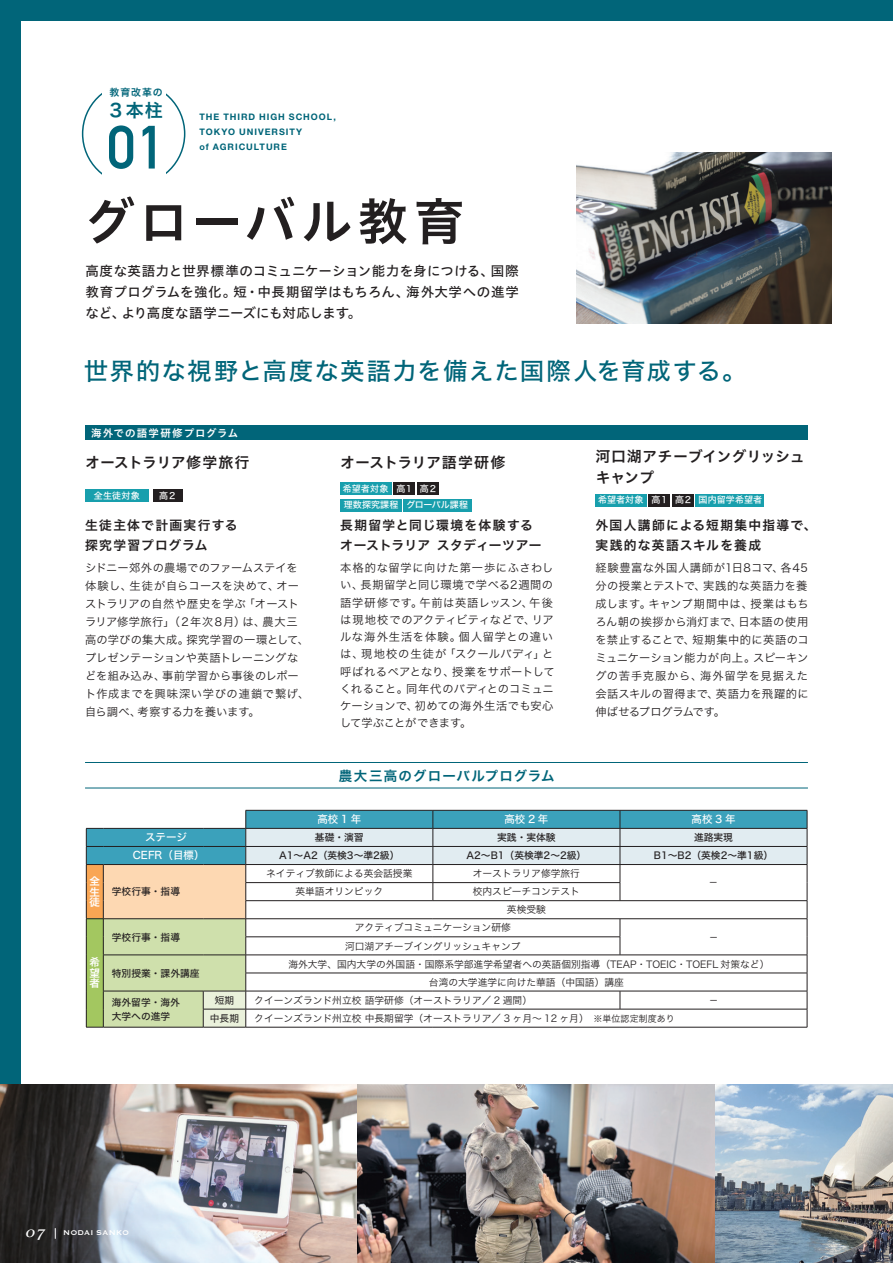
<style>
.page{position:relative;width:893px;height:1263px;background:#016579}
.page>*{position:absolute;margin:0;border:0;box-sizing:border-box;transform-origin:0 0}
.t1{font:60px "DIN Mittelschrift Std";color:#016579}
.t2{font:51px "Hiragino UD Sans Std W6";letter-spacing:.09em;color:#231f20}
.t3{font:24px "Hiragino Sans W5";letter-spacing:.07em;color:#016579}
.t4{font:18px "Hiragino Sans W6";color:#016579}
.t5{font:15px "Hiragino UD Sans Std W6";letter-spacing:-.02em;color:#231f20}
.t6{font:15px/21px "Hiragino UD Sans Std W6";color:#231f20}
.t7{font:13.5px/21px "Hiragino UD Sans Std W5";letter-spacing:.025em;color:#231f20;text-align:justify}
.t8{font:13.5px "Hira Kaku Std N W6";letter-spacing:.085em;color:#016579}
.t9{font:12.75px/19.5px "Hiragino Sans W6";letter-spacing:.095em;color:#231f20}
.t10{font:12.75px/19.5px "Hiragino Sans W6";letter-spacing:.05em;color:#231f20}
.t11{font:11.25px/18px "Hira Kaku Std N W3";letter-spacing:.025em;color:#231f20}
.t12{font:10.5px "Hira Kaku Std N W5";color:#fff}
.t13{font:10.5px "Hiragino UD Sans Std W6";letter-spacing:.095em;color:#fff}
.t14{font:10.5px/10.5px "Hira Kaku Std N W6";color:#fff;text-align:justify}
.t15{font:9.9px "Hiragino Sans W6";letter-spacing:.1em;color:#016579}
.t16{font:9.75px/18px "Hira Kaku Std N W3";color:#231f20;text-align:center}
.t17{font:9.75px/13.5px "Hira Kaku Std N W5";color:#231f20}
.t18{font:9.75px "Hira Kaku Std N W4";color:#231f20}
.t19{font:700 9px/15px "Helvetica Neue LT Std";letter-spacing:.11em;color:#016579}
.t20{font:9px/16.5px "Hira Kaku Std N W5";letter-spacing:.01em;color:#fff}
.t21{font:9px "Copperplate";letter-spacing:.025em;color:#fff}
.s1{font-size:9px}
.s2{font-family:"Athelas";font-style:italic;font-size:16.2px}
</style>
<div class="page">
<div style="left:21px;top:21px;width:872px;height:1221px;background:#fff"></div>
<hr style="left:85px;top:762px;width:723px;height:1px;background:#016579">
<hr style="left:85px;top:788px;width:723px;height:1px;background:#016579">
<img style="left:576px;top:153px;width:256px;height:170px">
<img style="left:0;top:1084px;width:893px;height:179px">
<div style="left:85px;top:425px;width:723px;height:15px;background:#016579"></div>
<div style="left:85px;top:489px;width:64px;height:13px;background:#189fad"></div>
<div style="left:153px;top:489px;width:30px;height:13px;background:#231f20"></div>
<div style="left:595px;top:494px;width:51px;height:13px;background:#189fad"></div>
<div style="left:696px;top:494px;width:68px;height:13px;background:#189fad"></div>
<div style="left:649px;top:494px;width:21px;height:13px;background:#231f20"></div>
<div style="left:672px;top:494px;width:22px;height:13px;background:#231f20"></div>
<div style="left:340px;top:482px;width:51px;height:13px;background:#189fad"></div>
<div style="left:404px;top:499px;width:68px;height:12px;background:#189fad"></div>
<div style="left:340px;top:499px;width:62px;height:12px;background:#189fad"></div>
<div style="left:394px;top:482px;width:21px;height:13px;background:#231f20"></div>
<div style="left:417px;top:482px;width:21px;height:13px;background:#231f20"></div>
<svg style="left:86px;top:810px;width:722px;height:218px"></svg>
<hr style="left:103px;top:1027px;width:100px;height:1px;background:#231f20">
<hr style="left:203px;top:1027px;width:43px;height:1px;background:#231f20">
<hr style="left:246px;top:1027px;width:187px;height:1px;background:#231f20">
<hr style="left:433px;top:1027px;width:187px;height:1px;background:#231f20">
<hr style="left:620px;top:1027px;width:187px;height:1px;background:#231f20">
<hr style="left:246px;top:991px;width:187px;height:1px;background:#231f20">
<hr style="left:433px;top:991px;width:187px;height:1px;background:#231f20">
<p class="t15" style="left:109px;top:84px;width:55px">教育改革の</p>
<h3 class="t4" style="left:109px;top:94px;width:55px">3本柱</h3>
<h1 class="t1" style="left:107px;top:112px;width:61px">01</h1>
<p class="t19" style="left:199px;top:109px;width:138px">THE THIRD HIGH SCHOOL,<br>TOKYO UNIVERSITY<br>of AGRICULTURE</p>
<h2 class="t2" style="left:84px;top:182px;width:382px">グローバル教育</h2>
<p class="t7" style="left:85px;top:260px;width:435px">高度な英語力と世界標準のコミュニケーション能力を身につける、国際教育プログラムを強化。短・中長期留学はもちろん、海外大学への進学など、より高度な語学ニーズにも対応します。</p>
<h3 class="t3" style="left:84px;top:349px;width:663px">世界的な視野と高度な英語力を備えた国際人を育成する。</h3>
<p class="t13" style="left:91px;top:425px;width:149px">海外での語学研修プログラム</p>
<h3 class="t5" style="left:85px;top:451px;width:166px">オーストラリア修学旅行</h3>
<p class="t20" style="left:94px;top:487px;width:47px">全生徒対象</p>
<p class="t20" style="left:159px;top:487px;width:19px">高２</p>
<p class="t9" style="left:85px;top:515px;width:154px">生徒主体で計画実行する探究学習プログラム</p>
<p class="t11" style="left:85px;top:559px;width:226px">シドニー郊外の農場でのファームステイを体験し、生徒が自らコースを決めて、オーストラリアの自然や歴史を学ぶ「オーストラリア修学旅行」（２年次８月）は、農大三高の学びの集大成。探究学習の一環として、プレゼンテーションや英語トレーニングなどを組み込み、事前学習から事後のレポート作成までを興味深い学びの連鎖で繋げ、自ら調べ、考察する力を養います。</p>
<h3 class="t5" style="left:340px;top:451px;width:167px">オーストラリア語学研修</h3>
<p class="t20" style="left:343px;top:480px;width:127px">希望者対象<br>理数探究課程 グローバル課程</p>
<p class="t20" style="left:396px;top:480px;width:42px">高１ 高２</p>
<p class="t10" style="left:340px;top:515px;width:203px">長期留学と同じ環境を体験するオーストラリア スタディーツアー</p>
<p class="t11" style="left:340px;top:559px;width:216px;line-height:17.2px">本格的な留学に向けた第一歩にふさわしい、長期留学と同じ環境で学べる2週間の語学研修です。午前は英語レッスン、午後は現地校でのアクティビティなどで、リアルな海外生活を体験。個人留学との違いは、現地校の生徒が「スクールバディ」と呼ばれるペアとなり、授業をサポートしてくれること。同年代のバディとのコミュニケーションで、初めての海外生活でも安心して学ぶことができます。</p>
<p class="t8" style="left:339px;top:765px;width:217px">農大三高のグローバルプログラム</p>
<h3 class="t6" style="left:595px;top:445px;width:211px">河口湖アチーブイングリッシュキャンプ</h3>
<p class="t20" style="left:598px;top:492px;width:165px">希望者対象 高１ 高２ 国内留学希望者</p>
<p class="t9" style="left:595px;top:515px;width:223px">外国人講師による短期集中指導で、実践的な英語スキルを養成</p>
<p class="t11" style="left:595px;top:559px;width:215px;text-align:justify">経験豊富な外国人講師が1日8コマ、各45分の授業とテストで、実践的な英語力を養成します。キャンプ期間中は、授業はもちろん朝の挨拶から消灯まで、日本語の使用を禁止することで、短期集中的に英語のコミュニケーション能力が向上。スピーキングの苦手克服から、海外留学を見据えた会話スキルの習得まで、英語力を飛躍的に伸ばせるプログラムです。</p>
<p class="t12" style="left:317px;top:811px;width:45px">高校1年</p>
<p class="t12" style="left:504px;top:811px;width:45px">高校2年</p>
<p class="t12" style="left:691px;top:811px;width:45px">高校3年</p>
<p class="t12" style="left:145px;top:829px;width:43px">ステージ</p>
<p class="t17" style="left:315px;top:831px;width:50px">基礎・演習</p>
<p class="t17" style="left:497px;top:831px;width:60px">実践・実体験</p>
<p class="t17" style="left:694px;top:831px;width:40px">進路実現</p>
<p class="t12" style="left:133px;top:847px;width:73px">CEFR（目標）</p>
<p class="t17" style="left:279px;top:849px;width:122px">A1〜A2（英検3〜準2級）</p>
<p class="t17" style="left:467px;top:849px;width:121px">A2〜B1（英検準2〜2級）</p>
<p class="t17" style="left:654px;top:849px;width:121px">B1〜B2（英検2〜準1級）</p>
<p class="t14" style="left:90px;top:876px;width:12px">全生徒</p>
<p class="t17" style="left:112px;top:885px;width:70px">学校行事・指導</p>
<p class="t17" style="left:112px;top:930px;width:70px">学校行事・指導</p>
<p class="t16" style="left:266px;top:864px;width:148px">ネイティブ教師による英会話授業</p>
<p class="t16" style="left:473px;top:864px;width:109px">オーストラリア修学旅行</p>
<p class="t16" style="left:295px;top:882px;width:89px">英単語オリンピック</p>
<p class="t16" style="left:473px;top:882px;width:109px">校内スピーチコンテスト英検受験</p>
<p class="t16" style="left:355px;top:919px;width:157px">アクティブコミュニケーション研修</p>
<p class="t16" style="left:345px;top:937px;width:177px">河口湖アチーブイングリッシュキャンプ</p>
<p class="t16" style="left:709px;top:873px;width:11px">−</p>
<p class="t16" style="left:709px;top:928px;width:11px">−</p>
<p class="t14" style="left:90px;top:957px;width:12px">希望者</p>
<p class="t17" style="left:112px;top:966px;width:89px">特別授業・課外講座</p>
<p class="t16" style="left:288px;top:955px;width:483px">海外大学、国内大学の外国語・国際系学部進学希望者への英語個別指導（TEAP・TOEIC・TOEFL 対策など）台湾の大学進学に向けた華語（中国語）講座</p>
<p class="t17" style="left:112px;top:996px;width:70px">海外留学・海外大学への進学</p>
<p class="t18" style="left:215px;top:993px;width:21px">短期</p>
<p class="t16" style="left:254px;top:991px;width:279px">クイーンズランド州立校 語学研修（オーストラリア／ 2 週間）</p>
<p class="t16" style="left:709px;top:991px;width:11px">−</p>
<p class="t18" style="left:210px;top:1011px;width:31px">中長期</p>
<p class="t16" style="left:254px;top:1009px;width:422px">クイーンズランド州立校 中長期留学（オーストラリア／ 3 ヶ月〜 12 ヶ月）　<span class="s1">※単位認定制度あり</span></p>
<p class="t21" style="left:26px;top:1227px;width:104px"><span class="s2">07</span> NODAI SANKO</p>
</div>
